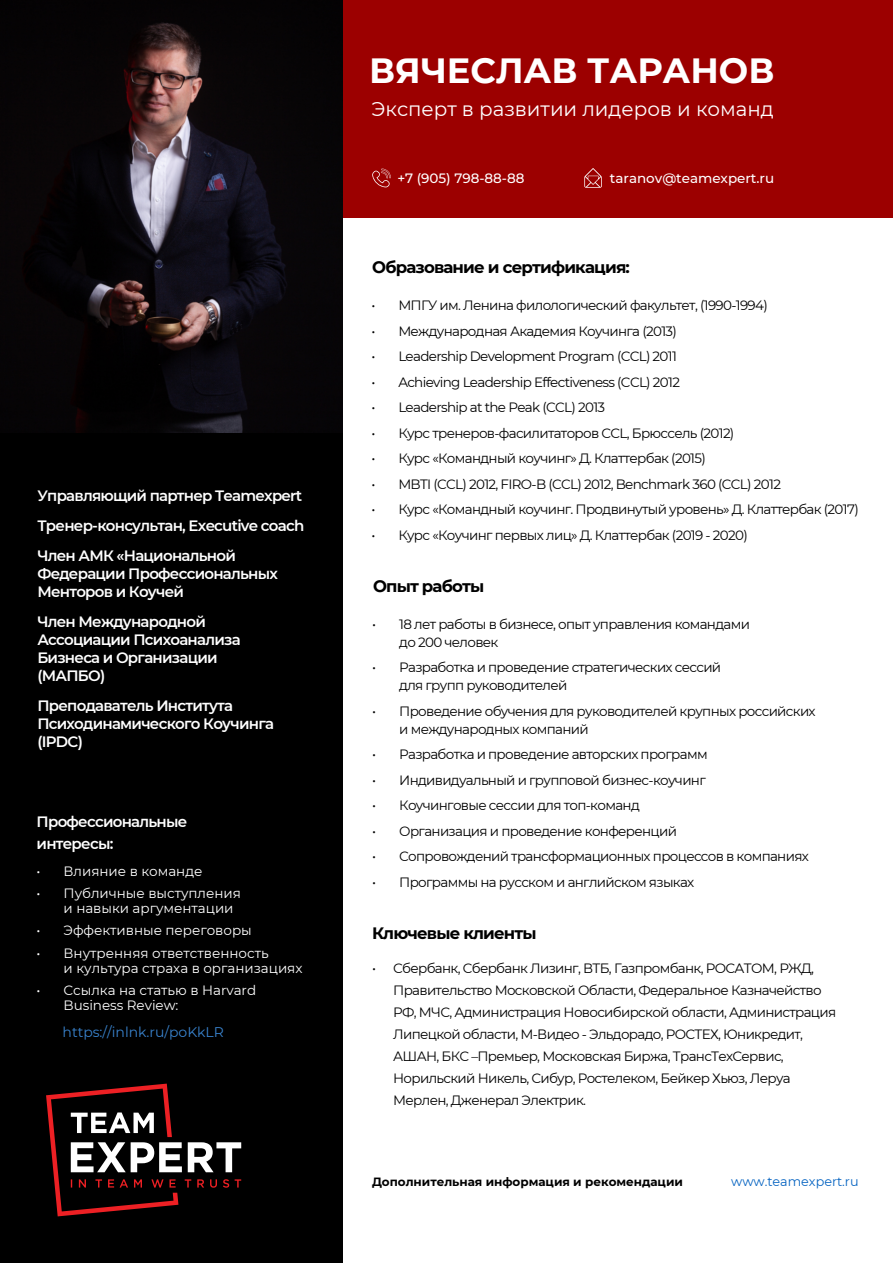
<style>
.page{position:relative;width:893px;height:1263px;background:#fff}
.page>*{position:absolute;margin:0;border:0;box-sizing:border-box;transform-origin:0 0}
.t1{font:700 34.95px "Montserrat";color:#fff}
.t2{font:19.95px "Montserrat";color:#fff}
.t3{font:700 16.5px "Montserrat";letter-spacing:-.05em;color:#000}
.t4{font:600 15px/18px "Montserrat";letter-spacing:-.05em;color:#fff}
.t5{font:13.95px "Montserrat";color:#3983ce}
.t6{font:13.5px/22px "Montserrat";letter-spacing:-.05em;color:#000}
.t7{font:13.5px/15px "Montserrat";color:#fff}
.t8{font:500 13.5px "Montserrat";color:#fff}
.t9{font:12.75px "Montserrat";color:#0563c1}
.t10{font:700 12px "Montserrat";color:#000}
</style>
<div class="page">
<div style="left:0;top:0;width:893px;height:218px;background:#9c0000"></div>
<div style="left:0;top:0;width:342px;height:1263px;background:#000"></div>
<svg style="left:372px;top:169px;width:19px;height:18px"></svg>
<svg style="left:584px;top:168px;width:18px;height:20px"></svg>
<svg style="left:46px;top:1084px;width:195px;height:132px"></svg>
<img style="left:4px;top:22px;width:296px;height:411px">
<p class="t4" style="left:37px;top:481px;width:268px;line-height:30px">Управляющий партнер Teamexpert<br>Тренер-консультан, Executive coach<br>Член АМК «Национальной</p>
<p class="t4" style="left:37px;top:565px;width:242px">Федерации Профессиональных<br>Менторов и Коучей</p>
<p class="t4" style="left:37px;top:613px;width:205px">Член Международной<br>Ассоциации Психоанализа<br>Бизнеса и Организации (МАПБО)</p>
<p class="t4" style="left:37px;top:697px;width:238px">Преподаватель Института<br>Психодинамического Коучинга (IPDC)</p>
<p class="t4" style="left:37px;top:810px;width:152px;line-height:22.5px">Профессиональные интересы:</p>
<p class="t7" style="left:37px;top:863px;width:167px">• Влияние в команде</p>
<p class="t7" style="left:64px;top:885px;width:179px;text-indent:-27px">• Публичные выступления и навыки аргументации</p>
<p class="t7" style="left:37px;top:923px;width:217px">• Эффективные переговоры</p>
<p class="t7" style="left:64px;top:946px;width:240px;text-indent:-27px">• Внутренняя ответственность<br>и культура страха в организациях</p>
<p class="t7" style="left:64px;top:983px;width:194px;text-indent:-27px">• Ссылка на статью в Harvard<br>Business Review:</p>
<p class="t5" style="left:63px;top:1024px;width:163px">https://inlnk.ru/poKkLR</p>
<h1 class="t1" style="left:369px;top:49px;width:407px">ВЯЧЕСЛАВ ТАРАНОВ</h1>
<h2 class="t2" style="left:372px;top:97px;width:404px">Эксперт в развитии лидеров и команд</h2>
<p class="t8" style="left:397px;top:170px;width:129px">+7 (905) 798-88-88</p>
<p class="t8" style="left:610px;top:170px;width:166px">taranov@teamexpert.ru</p>
<p class="t3" style="left:372px;top:257px;width:259px">Образование и сертификация:</p>
<p class="t6" style="left:371px;top:295px;width:398px">• МПГУ им. Ленина филологический факультет, (1990-1994)</p>
<p class="t6" style="left:371px;top:320px;width:307px">• Международная Академия Коучинга (2013)</p>
<p class="t6" style="left:371px;top:345px;width:307px">• Leadership Development Program (ССL) 2011</p>
<p class="t6" style="left:371px;top:371px;width:310px">• Achieving Leadership Effectiveness (CCL) 2012</p>
<p class="t6" style="left:371px;top:396px;width:235px">• Leadership at the Peak (CCL) 2013</p>
<p class="t6" style="left:371px;top:422px;width:365px">• Курс тренеров-фасилитаторов CCL, Брюссель (2012)</p>
<p class="t6" style="left:371px;top:448px;width:336px">• Курс «Командный коучинг» Д. Клаттербак (2015)</p>
<p class="t6" style="left:371px;top:473px;width:411px">• MBTI (CCL) 2012, FIRO-B (CCL) 2012, Benchmark 360 (CCL) 2012</p>
<p class="t6" style="left:371px;top:498px;width:489px">• Курс «Командный коучинг. Продвинутый уровень» Д. Клаттербак (2017)</p>
<p class="t6" style="left:371px;top:524px;width:378px">• Курс «Коучинг первых лиц» Д. Клаттербак (2019 - 2020)</p>
<p class="t3" style="left:373px;top:576px;width:113px">Опыт работы</p>
<p class="t6" style="left:399px;top:615px;width:352px;line-height:18px;text-indent:-27px">• 18 лет работы в бизнесе, опыт управления командами до 200 человек</p>
<p class="t6" style="left:399px;top:658px;width:324px;line-height:18px;text-indent:-27px">• Разработка и проведение стратегических сессий для групп руководителей</p>
<p class="t6" style="left:399px;top:702px;width:418px;line-height:18px;text-indent:-27px">• Проведение обучения для руководителей крупных российских и международных компаний</p>
<p class="t6" style="left:372px;top:743px;width:337px">• Разработка и проведение авторских программ</p>
<p class="t6" style="left:372px;top:769px;width:335px">• Индивидуальный и групповой бизнес-коучинг</p>
<p class="t6" style="left:372px;top:794px;width:269px">• Коучинговые сессии для топ-команд</p>
<p class="t6" style="left:372px;top:820px;width:306px">• Организация и проведение конференций</p>
<p class="t6" style="left:372px;top:845px;width:438px">• Сопровождений трансформационных процессов в компаниях</p>
<p class="t6" style="left:372px;top:871px;width:324px">• Программы на русском и английском языках</p>
<p class="t3" style="left:372px;top:923px;width:166px">Ключевые клиенты</p>
<p class="t6" style="left:393px;top:957px;width:444px;text-indent:-21px">• Сбербанк, Cбербанк Лизинг, ВТБ, Газпромбанк, РОСАТОМ, РЖД, Правительство Московской Области, Федеральное Казначейство РФ, МЧС, Администрация Новосибирской области, Администрация Липецкой области, М-Видео - Эльдорадо, РОСТЕХ, Юникредит, АШАН, БКС –Премьер, Московская Биржа, ТрансТехСервис, Норильский Никель, Сибур, Ростелеком, Бейкер Хьюз, Леруа Мерлен, Дженерал Электрик.</p>
<p class="t10" style="left:372px;top:1174px;width:312px">Дополнительная информация и рекомендации</p>
<p class="t9" style="left:731px;top:1173px;width:129px">www.teamexpert.ru</p>
</div>
